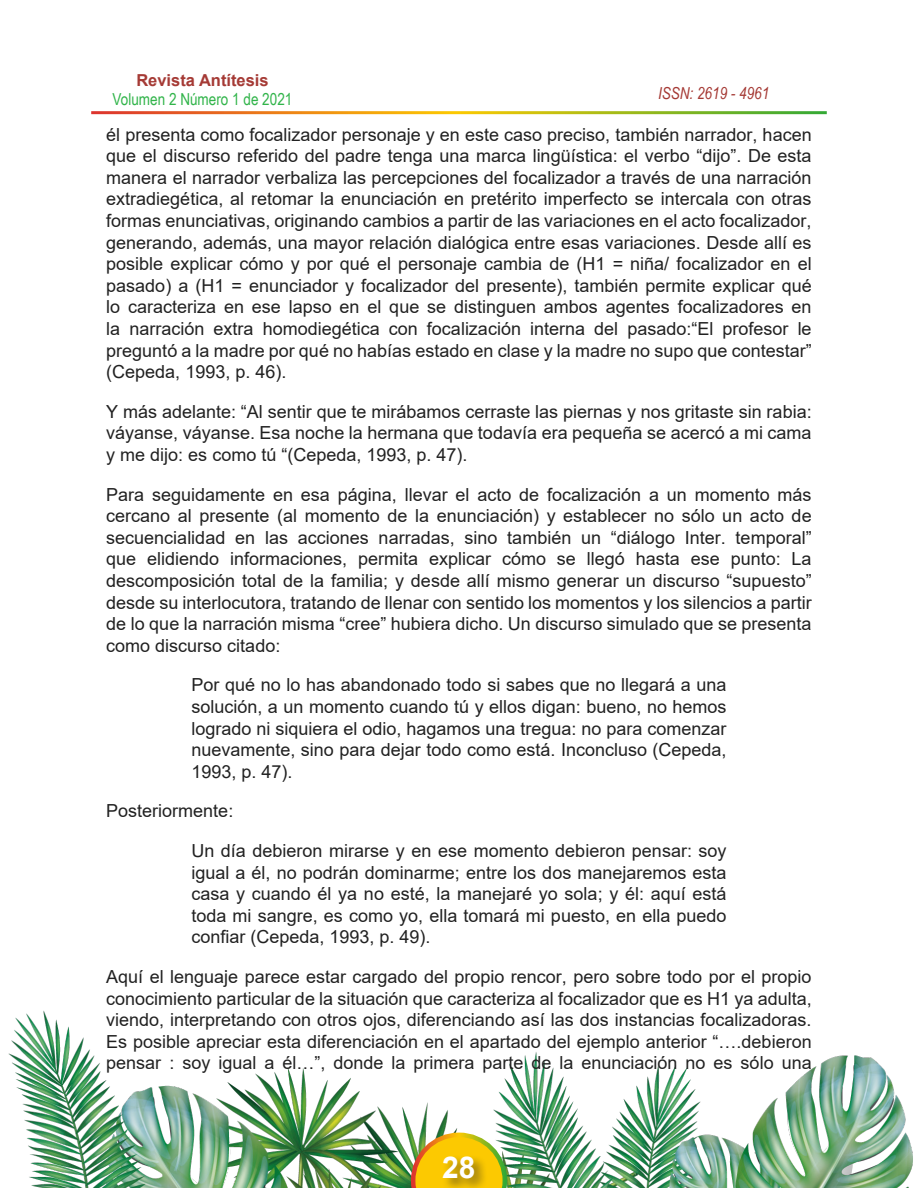
<style>
.page{position:relative;width:918px;height:1188px;background:#fff}
.page>*{position:absolute;margin:0;border:0;box-sizing:border-box;transform-origin:0 0}
.t1{font:700 30px "Arial";color:#fff}
.t2{font:18px/21.6px "Arial";color:#212121;text-align:justify}
.t3{font:16.5px "Arial Narrow";color:#31b44a}
.t4{font:700 16.5px "Arial";color:#a53a35}
.t5{font:italic 16.5px "Arial Narrow";color:#a53a35}
</style>
<div class="page">
<img style="left:8px;top:1010px;width:905px;height:178px">
<svg style="left:411px;top:1133px;width:96px;height:55px;background:#ddc036"></svg>
<div style="left:442px;top:1154px;width:46px;height:34px;background:#231f20;opacity:.54"></div>
<p class="t4" style="left:136px;top:68px;width:134px">Revista Antítesis</p>
<p class="t3" style="left:113px;top:88px;width:181px">Volumen 2 Número 1 de 2021</p>
<p class="t5" style="left:658px;top:81px;width:113px">ISSN: 2619 - 4961</p>
<p class="t2" style="left:106px;top:123px;width:707px">él presenta como focalizador personaje y en este caso preciso, también narrador, hacen que el discurso referido del padre tenga una marca lingüística: el verbo “dijo”. De esta manera el narrador verbaliza las percepciones del focalizador a través de una narración extradiegética, al retomar la enunciación en pretérito imperfecto se intercala con otras formas enunciativas, originando cambios a partir de las variaciones en el acto focalizador, generando, además, una mayor relación dialógica entre esas variaciones. Desde allí es posible explicar cómo y por qué el personaje cambia de (H1 = niña/ focalizador en el pasado) a (H1 = enunciador y focalizador del presente), también permite explicar qué lo caracteriza en ese lapso en el que se distinguen ambos agentes focalizadores en la narración extra homodiegética con focalización interna del pasado:“El profesor le preguntó a la madre por qué no habías estado en clase y la madre no supo que contestar” (Cepeda, 1993, p. 46).</p>
<p class="t2" style="left:106px;top:401px;width:707px">Y más adelante: “Al sentir que te mirábamos cerraste las piernas y nos gritaste sin rabia: váyanse, váyanse. Esa noche la hermana que todavía era pequeña se acercó a mi cama y me dijo: es como tú “(Cepeda, 1993, p. 47).</p>
<p class="t2" style="left:106px;top:483px;width:707px">Para seguidamente en esa página, llevar el acto de focalización a un momento más cercano al presente (al momento de la enunciación) y establecer no sólo un acto de secuencialidad en las acciones narradas, sino también un “diálogo Inter. temporal” que elidiendo informaciones, permita explicar cómo se llegó hasta ese punto: La descomposición total de la familia; y desde allí mismo generar un discurso “supuesto” desde su interlocutora, tratando de llenar con sentido los momentos y los silencios a partir de lo que la narración misma “cree” hubiera dicho. Un discurso simulado que se presenta como discurso citado:</p>
<p class="t2" style="left:191px;top:674px;width:537px">Por qué no lo has abandonado todo si sabes que no llegará a una solución, a un momento cuando tú y ellos digan: bueno, no hemos logrado ni siquiera el odio, hagamos una tregua: no para comenzar nuevamente, sino para dejar todo como está. Inconcluso (Cepeda, 1993, p. 47).</p>
<p class="t2" style="left:106px;top:800px;width:129px">Posteriormente:</p>
<p class="t2" style="left:191px;top:840px;width:537px">Un día debieron mirarse y en ese momento debieron pensar: soy igual a él, no podrán dominarme; entre los dos manejaremos esta casa y cuando él ya no esté, la manejaré yo sola; y él: aquí está toda mi sangre, es como yo, ella tomará mi puesto, en ella puedo confiar (Cepeda, 1993, p. 49).</p>
<p class="t2" style="left:106px;top:966px;width:707px">Aquí el lenguaje parece estar cargado del propio rencor, pero sobre todo por el propio conocimiento particular de la situación que caracteriza al focalizador que es H1 ya adulta, viendo, interpretando con otros ojos, diferenciando así las dos instancias focalizadoras.<br>Es posible apreciar esta diferenciación en el apartado del ejemplo anterior “….debieron pensar : soy igual a él…”, donde la primera parte de la enunciación no es sólo una</p>
<h1 class="t1" style="left:442px;top:1146px;width:35px">28</h1>
</div>
